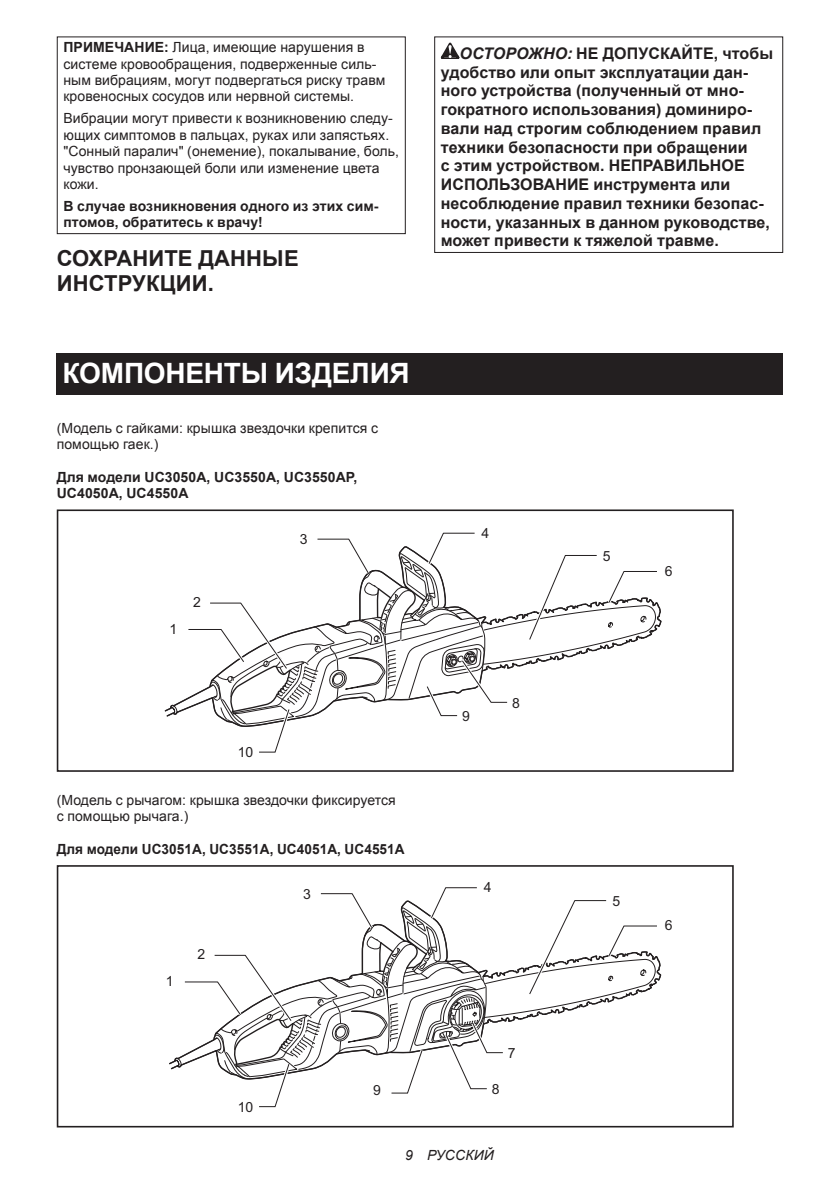
<style>
.page{position:relative;width:840px;height:1191px;background:#fff}
.page>*{position:absolute;margin:0;border:0;box-sizing:border-box;transform-origin:0 0}
.t1{font:700 28px "Arial";letter-spacing:-.01em;color:#fff}
.t2{font:700 22px/25.8px "Arial";letter-spacing:.005em;color:#231f20}
.t3{font:700 16px/18.8px "Arial";letter-spacing:.005em;color:#231f20}
.t4{font:14px/16.4px "Arial";letter-spacing:.005em;color:#231f20}
.t5{font:700 14px/16.4px "Arial";letter-spacing:.005em;color:#231f20}
.t6{font:italic 14px "Arial";letter-spacing:.005em;color:#231f20}
.s1{font-weight:700}
.s2{font-style:italic}
</style>
<div class="page">
<div style="left:57px;top:36px;width:348px;height:198px;border:1px solid #231f20"></div>
<svg style="left:440px;top:43px;width:19px;height:16px"></svg>
<div style="left:434px;top:36px;width:348px;height:217px;border:1px solid #231f20"></div>
<div style="left:57px;top:353px;width:725px;height:41px;background:#231f20"></div>
<div style="left:57px;top:509px;width:676px;height:263px;border:2px solid #231f20"></div>
<svg style="left:164px;top:545px;width:497px;height:208px"></svg>
<div style="left:57px;top:865px;width:676px;height:262px;border:2px solid #231f20"></div>
<svg style="left:169px;top:899px;width:492px;height:209px"></svg>
<p class="t4" style="left:63px;top:39px;width:323px"><span class="s1">ПРИМЕЧАНИЕ:</span> Лица, имеющие нарушения в системе кровообращения, подверженные силь&shy;ным вибрациям, могут подвергаться риску травм кровеносных сосудов или нервной системы.</p>
<p class="t4" style="left:63px;top:110px;width:337px">Вибрации могут привести к возникновению следу&shy;ющих симптомов в пальцах, руках или запястьях. "Сонный паралич" (онемение), покалывание, боль, чувство пронзающей боли или изменение цвета кожи.</p>
<p class="t5" style="left:63px;top:198px;width:316px">В случае возникновения одного из этих сим&shy;птомов, обратитесь к врачу!</p>
<h2 class="t2" style="left:57px;top:246px;width:243px">СОХРАНИТЕ ДАННЫЕ<br>ИНСТРУКЦИИ.</h2>
<h1 class="t1" style="left:62px;top:354px;width:348px">КОМПОНЕНТЫ ИЗДЕЛИЯ</h1>
<p class="t4" style="left:57px;top:419px;width:322px">(Модель с гайками: крышка звездочки крепится с помощью гаек.)</p>
<p class="t5" style="left:57px;top:469px;width:302px">Для модели UC3050A, UC3550A, UC3550AP,<br>UC4050A, UC4550A</p>
<p class="t4" style="left:169px;top:621px;width:9px">1</p>
<p class="t4" style="left:193px;top:594px;width:9px">2</p>
<p class="t4" style="left:237px;top:744px;width:17px">10</p>
<p class="t4" style="left:300px;top:531px;width:9px">3</p>
<p class="t4" style="left:57px;top:791px;width:340px">(Модель с рычагом: крышка звездочки фиксируется с помощью рычага.)</p>
<p class="t5" style="left:57px;top:841px;width:349px">Для модели UC3051A, UC3551A, UC4051A, UC4551A</p>
<p class="t4" style="left:166px;top:973px;width:9px">1</p>
<p class="t4" style="left:197px;top:946px;width:9px">2</p>
<p class="t4" style="left:237px;top:1099px;width:17px">10</p>
<p class="t4" style="left:303px;top:886px;width:9px">3</p>
<p class="t4" style="left:373px;top:1082px;width:9px">9</p>
<p class="t3" style="left:440px;top:44px;width:333px;text-indent:19px"><span class="s2">ОСТОРОЖНО:</span> НЕ ДОПУСКАЙТЕ, чтобы удобство или опыт эксплуатации дан&shy;ного устройства (полученный от мно&shy;гократного использования) доминиро&shy;вали над строгим соблюдением правил техники безопасности при обращении<br>с этим устройством. НЕПРАВИЛЬНОЕ ИСПОЛЬЗОВАНИЕ инструмента или несоблюдение правил техники безопас&shy;ности, указанных в данном руководстве, может привести к тяжелой травме.</p>
<p class="t4" style="left:481px;top:525px;width:9px">4</p>
<p class="t4" style="left:462px;top:708px;width:9px">9</p>
<p class="t4" style="left:512px;top:695px;width:9px">8</p>
<p class="t4" style="left:483px;top:879px;width:9px">4</p>
<p class="t4" style="left:507px;top:1045px;width:9px">7</p>
<p class="t4" style="left:491px;top:1081px;width:9px">8</p>
<p class="t4" style="left:602px;top:548px;width:9px">5</p>
<p class="t4" style="left:664px;top:562px;width:9px">6</p>
<p class="t4" style="left:612px;top:892px;width:9px">5</p>
<p class="t4" style="left:664px;top:917px;width:9px">6</p>
<p class="t6" style="left:405px;top:1146px;width:90px">9 РУССКИЙ</p>
</div>
